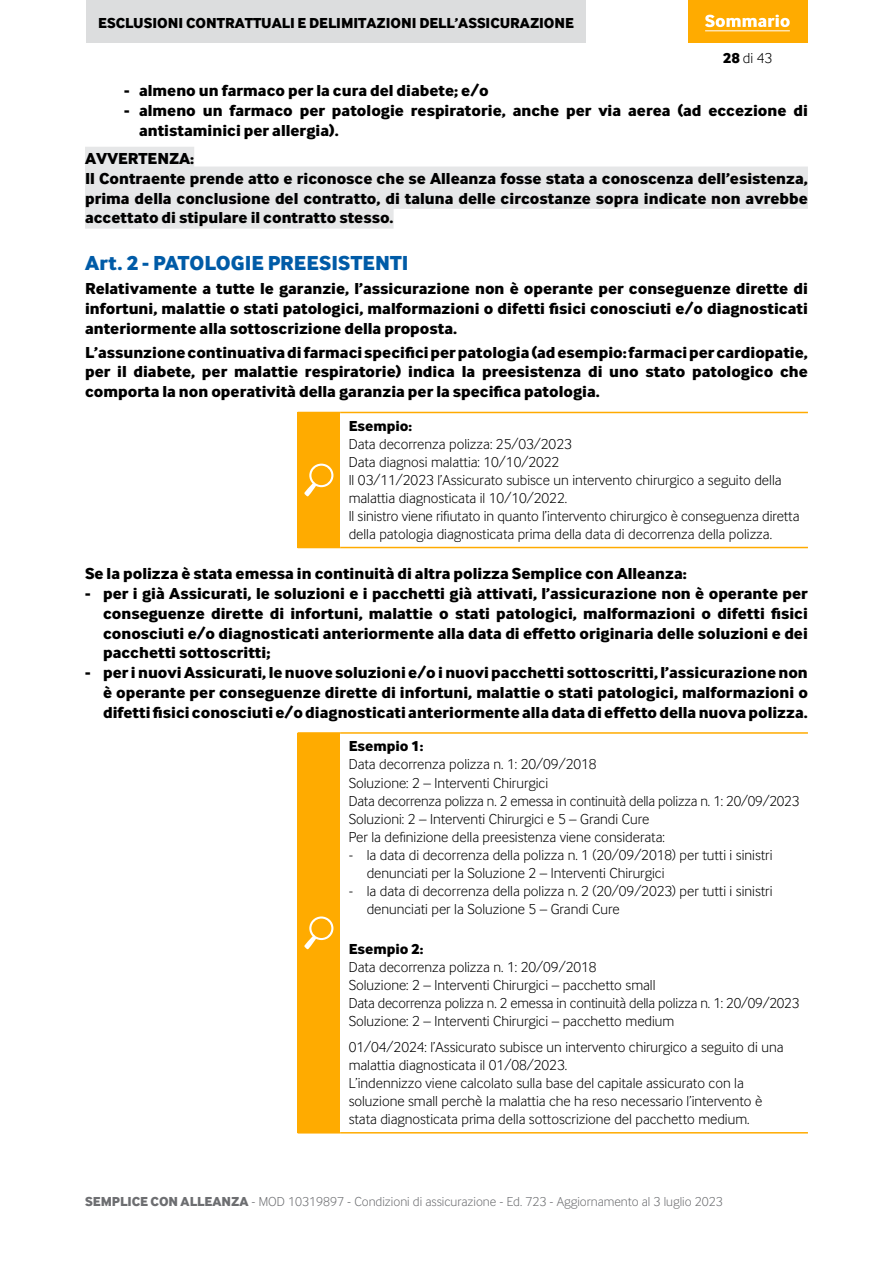
<style>
.page{position:relative;width:893px;height:1263px;background:#fff}
.page>*{position:absolute;margin:0;border:0;box-sizing:border-box;transform-origin:0 0}
.t1{font:700 21px "Inter Face Da Ma Lt";letter-spacing:.005em;color:#005ba7}
.t2{font:700 16.5px/19.8px "Inter Face Da Ma Lt";color:#000;text-align:justify}
.t3{font:15px/18px "Inter Face Da Ma Lt";color:#000}
.t4{font:700 15px "Inter Face Da Ma Lt";color:#000}
.t5{font:13.5px "Inter Face Da Ma Lt";color:#6d6e71}
.s1{font-weight:700}
</style>
<div class="page">
<div style="left:85px;top:147px;width:109px;height:22px;background:#e6e7e8"></div>
<div style="left:85px;top:167px;width:723px;height:22px;background:#e6e7e8"></div>
<div style="left:85px;top:186px;width:723px;height:23px;background:#e6e7e8"></div>
<div style="left:85px;top:206px;width:309px;height:23px;background:#e6e7e8"></div>
<div style="left:298px;top:412px;width:42px;height:135px;background:#ffab00"></div>
<hr style="left:340px;top:412px;width:468px;height:1px;background:#ffab00">
<hr style="left:298px;top:547px;width:42px;height:1px;background:#ffab00">
<hr style="left:340px;top:547px;width:468px;height:1px;background:#ffab00">
<svg style="left:304px;top:464px;width:29px;height:32px"></svg>
<div style="left:311px;top:466px;width:20px;height:19px;background:#ffab00;border-radius:50%"></div>
<div style="left:298px;top:733px;width:42px;height:400px;background:#ffab00"></div>
<hr style="left:298px;top:732px;width:42px;height:2px;background:#ffab00">
<hr style="left:340px;top:732px;width:468px;height:2px;background:#ffab00">
<hr style="left:340px;top:1132px;width:468px;height:1px;background:#ffab00">
<svg style="left:304px;top:916px;width:29px;height:33px"></svg>
<div style="left:311px;top:918px;width:20px;height:20px;background:#ffab00;border-radius:50%"></div>
<div style="left:87px;top:0;width:499px;height:42px;background:#dcddde"></div>
<div style="left:688px;top:0;width:119px;height:42px;background:#ffab00"></div>
<svg style="left:705px;top:15px;width:85px;height:12px"></svg>
<hr style="left:705px;top:30px;width:85px;height:1px;background:#fff">
<p class="t4" style="left:98px;top:13px;width:477px">ESCLUSIONI CONTRATTUALI E DELIMITAZIONI DELL’ASSICURAZIONE</p>
<p class="t3" style="left:723px;top:49px;width:51px"><span class="s1">28</span> di 43</p>
<p class="t2" style="left:124px;top:80px;width:366px">- almeno un farmaco per la cura del diabete; e/o</p>
<p class="t2" style="left:139px;top:100px;width:670px;text-indent:-15px">- almeno un farmaco per patologie respiratorie, anche per via aerea (ad eccezione di antistaminici per allergia).</p>
<p class="t2" style="left:85px;top:148px;width:724px;text-align:left">AVVERTENZA:<br>Il Contraente prende atto e riconosce che se Alleanza fosse stata a conoscenza dell’esistenza, prima della conclusione del contratto, di taluna delle circostanze sopra indicate non avrebbe accettato di stipulare il contratto stesso.</p>
<p class="t1" style="left:85px;top:250px;width:325px">Art. 2 - PATOLOGIE PREESISTENTI</p>
<p class="t2" style="left:85px;top:278px;width:724px">Relativamente a tutte le garanzie, l’assicurazione non è operante per conseguenze dirette di infortuni, malattie o stati patologici, malformazioni o difetti fisici conosciuti e/o diagnosticati anteriormente alla sottoscrizione della proposta.</p>
<p class="t2" style="left:85px;top:342px;width:724px">L’assunzione continuativa di farmaci specifici per patologia (ad esempio: farmaci per cardiopatie, per il diabete, per malattie respiratorie) indica la preesistenza di uno stato patologico che comporta la non operatività della garanzia per la specifica patologia.</p>
<p class="t4" style="left:349px;top:417px;width:65px">Esempio:</p>
<p class="t3" style="left:349px;top:435px;width:452px">Data decorrenza polizza: 25/03/2023<br>Data diagnosi malattia: 10/10/2022<br>Il 03/11/2023 l’Assicurato subisce un intervento chirurgico a seguito della malattia diagnosticata il 10/10/2022.<br>Il sinistro viene rifiutato in quanto l’intervento chirurgico è conseguenza diretta della patologia diagnosticata prima della data di decorrenza della polizza.</p>
<p class="t2" style="left:85px;top:563px;width:603px">Se la polizza è stata emessa in continuità di altra polizza Semplice con Alleanza:</p>
<p class="t2" style="left:103px;top:583px;width:706px;text-indent:-18px">- per i già Assicurati, le soluzioni e i pacchetti già attivati, l’assicurazione non è operante per conseguenze dirette di infortuni, malattie o stati patologici, malformazioni o difetti fisici conosciuti e/o diagnosticati anteriormente alla data di effetto originaria delle soluzioni e dei pacchetti sottoscritti;</p>
<p class="t2" style="left:103px;top:662px;width:706px;text-indent:-18px">- per i nuovi Assicurati, le nuove soluzioni e/o i nuovi pacchetti sottoscritti, l’assicurazione non è operante per conseguenze dirette di infortuni, malattie o stati patologici, malformazioni o difetti fisici conosciuti e/o diagnosticati anteriormente alla data di effetto della nuova polizza.</p>
<p class="t4" style="left:349px;top:737px;width:76px">Esempio 1:</p>
<p class="t3" style="left:349px;top:755px;width:452px">Data decorrenza polizza n. 1: 20/09/2018<br>Soluzione: 2 – Interventi Chirurgici<br>Data decorrenza polizza n. 2 emessa in continuità della polizza n. 1: 20/09/2023<br>Soluzioni: 2 – Interventi Chirurgici e 5 – Grandi Cure<br>Per la definizione della preesistenza viene considerata:</p>
<p class="t3" style="left:367px;top:845px;width:407px;text-indent:-18px">- la data di decorrenza della polizza n. 1 (20/09/2018) per tutti i sinistri denunciati per la Soluzione 2 – Interventi Chirurgici</p>
<p class="t3" style="left:367px;top:881px;width:407px;text-indent:-18px">- la data di decorrenza della polizza n. 2 (20/09/2023) per tutti i sinistri denunciati per la Soluzione 5 – Grandi Cure</p>
<p class="t4" style="left:349px;top:939px;width:76px">Esempio 2:</p>
<p class="t3" style="left:349px;top:958px;width:452px">Data decorrenza polizza n. 1: 20/09/2018<br>Soluzione: 2 – Interventi Chirurgici – pacchetto small<br>Data decorrenza polizza n. 2 emessa in continuità della polizza n. 1: 20/09/2023<br>Soluzione: 2 – Interventi Chirurgici – pacchetto medium</p>
<p class="t3" style="left:349px;top:1038px;width:436px">01/04/2024: l’Assicurato subisce un intervento chirurgico a seguito di una malattia diagnosticata il 01/08/2023.<br>L’indennizzo viene calcolato sulla base del capitale assicurato con la soluzione small perchè la malattia che ha reso necessario l’intervento è stata diagnosticata prima della sottoscrizione del pacchetto medium.</p>
<p class="t5" style="left:85px;top:1193px;width:639px"><span class="s1">SEMPLICE CON ALLEANZA</span> - MOD 10319897 - Condizioni di assicurazione - Ed. 723 - Aggiornamento al 3 luglio 2023</p>
</div>
